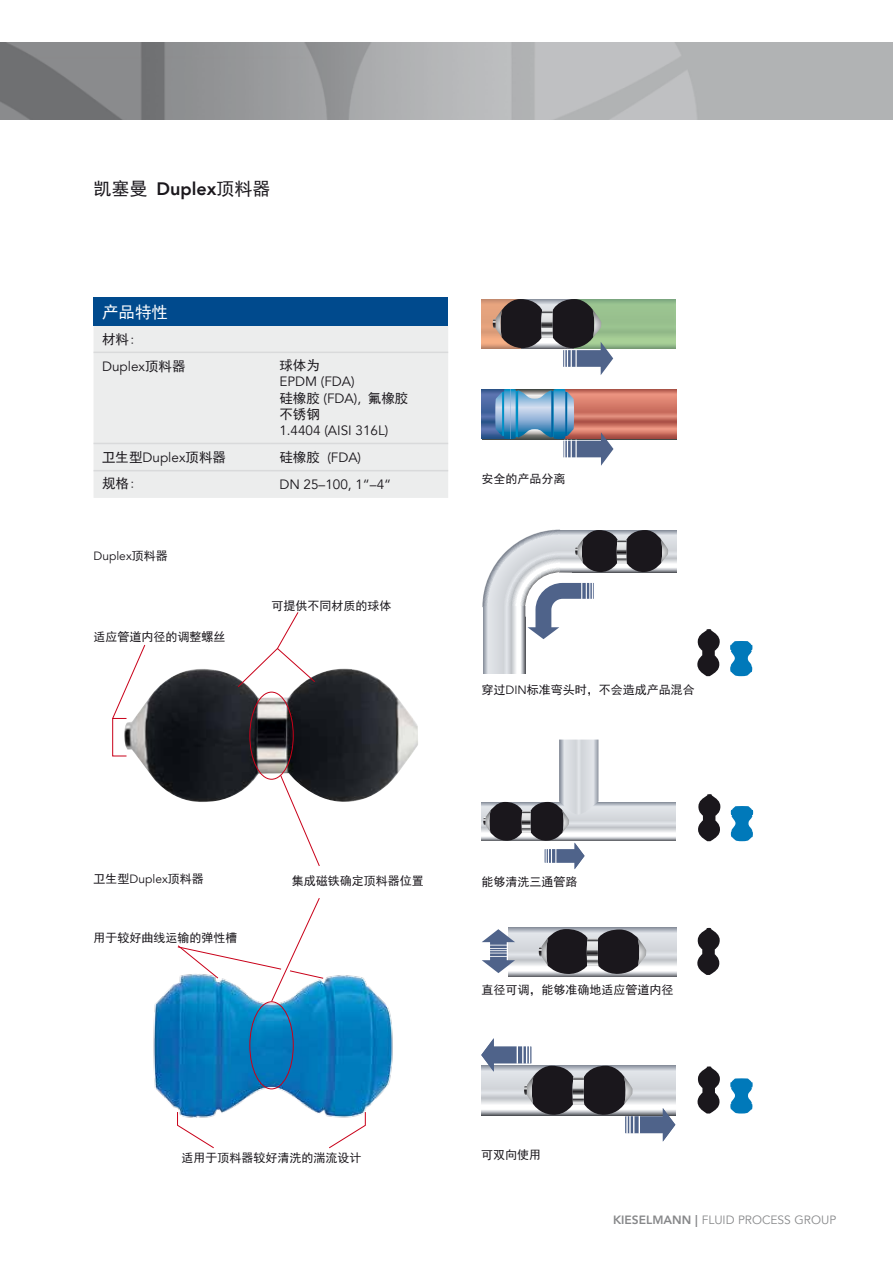
<style>
.page{position:relative;width:893px;height:1263px;background:#fff}
.page>*{position:absolute;margin:0;border:0;box-sizing:border-box;transform-origin:0 0}
.t1{font:18px "Sim Hei";color:#1a171c}
.t2{font:16.5px "Sim Hei";color:#fff}
.t3{font:13.5px "Avenir LT";color:#1a171c}
.t4{font:13.5px/16.2px "Sim Hei";color:#1a171c}
.t5{font:12px "Sim Hei";color:#1a171c}
.t6{font:12px "Avenir LT";color:#87888a}
.t7{font:12px "Avenir LT";color:#1a171c}
.s1{font-family:"Avenir LT";font-weight:800}
.s2{font-family:"Sim Hei"}
.s3{font-family:"Avenir LT"}
.s4{font-weight:800}
</style>
<div class="page">
<svg style="left:668px;top:530px;width:8px;height:42px"></svg>
<svg style="left:483px;top:639px;width:42px;height:35px"></svg>
<svg style="left:482px;top:529px;width:186px;height:110px"></svg>
<hr style="left:581px;top:581px;width:2px;height:20px;background:#fff">
<hr style="left:589px;top:581px;width:2px;height:20px;background:#fff">
<hr style="left:585px;top:581px;width:2px;height:20px;background:#fff">
<hr style="left:591px;top:581px;width:2px;height:20px;background:#fff">
<svg style="left:730px;top:641px;width:22px;height:35px"></svg>
<svg style="left:697px;top:629px;width:23px;height:47px"></svg>
<svg style="left:481px;top:1038px;width:194px;height:103px"></svg>
<svg style="left:730px;top:1078px;width:23px;height:35px"></svg>
<svg style="left:697px;top:1066px;width:23px;height:47px"></svg>
<svg style="left:482px;top:801px;width:194px;height:40px;background:#d3d6da"></svg>
<svg style="left:483px;top:739px;width:115px;height:130px"></svg>
<svg style="left:731px;top:806px;width:22px;height:35px"></svg>
<svg style="left:698px;top:794px;width:22px;height:47px"></svg>
<svg style="left:509px;top:927px;width:167px;height:50px;background:#c6c9ce"></svg>
<svg style="left:482px;top:929px;width:33px;height:44px"></svg>
<hr style="left:485px;top:947px;width:22px;height:2px;background:#fff">
<hr style="left:485px;top:944px;width:22px;height:2px;background:#fff">
<hr style="left:484px;top:952px;width:23px;height:2px;background:#fff">
<hr style="left:484px;top:955px;width:23px;height:2px;background:#fff">
<svg style="left:539px;top:929px;width:107px;height:46px;background:#58565b"></svg>
<svg style="left:697px;top:928px;width:23px;height:47px"></svg>
<svg style="left:482px;top:348px;width:194px;height:1px"></svg>
<img style="left:482px;top:299px;width:11px;height:49px">
<svg style="left:493px;top:299px;width:120px;height:76px"></svg>
<hr style="left:575px;top:349px;width:2px;height:21px;background:#fff">
<hr style="left:566px;top:349px;width:2px;height:21px;background:#fff">
<hr style="left:570px;top:349px;width:2px;height:21px;background:#fff">
<hr style="left:564px;top:349px;width:2px;height:21px;background:#fff">
<img style="left:482px;top:389px;width:13px;height:50px">
<img style="left:613px;top:389px;width:63px;height:50px">
<svg style="left:495px;top:389px;width:118px;height:77px"></svg>
<hr style="left:575px;top:440px;width:2px;height:20px;background:#fff">
<hr style="left:566px;top:440px;width:2px;height:20px;background:#fff">
<hr style="left:570px;top:440px;width:2px;height:20px;background:#fff">
<hr style="left:564px;top:440px;width:2px;height:20px;background:#fff">
<img style="left:0;top:43px;width:893px;height:76px">
<div style="left:94px;top:298px;width:354px;height:28px;background:#004a8d"></div>
<div style="left:94px;top:326px;width:354px;height:172px;background:#eceded"></div>
<hr style="left:94px;top:352px;width:177px;height:1px;background:#d9dadb">
<hr style="left:271px;top:352px;width:177px;height:1px;background:#d9dadb">
<hr style="left:94px;top:443px;width:177px;height:1px;background:#d9dadb">
<hr style="left:271px;top:443px;width:177px;height:1px;background:#d9dadb">
<hr style="left:94px;top:470px;width:177px;height:1px;background:#d9dadb">
<hr style="left:271px;top:470px;width:177px;height:1px;background:#d9dadb">
<img style="left:124px;top:668px;width:294px;height:134px">
<img style="left:153px;top:975px;width:240px;height:142px">
<svg style="left:177px;top:1111px;width:38px;height:38px"></svg>
<svg style="left:328px;top:1111px;width:38px;height:38px"></svg>
<div style="left:112px;top:718px;width:15px;height:38px;border:1px solid #c90019"></div>
<svg style="left:112px;top:644px;width:34px;height:75px"></svg>
<div style="left:249px;top:692px;width:45px;height:88px;border:1px solid #c90019;border-radius:50%"></div>
<div style="left:249px;top:1001px;width:45px;height:88px;border:1px solid #c90019;border-radius:50%"></div>
<svg style="left:280px;top:774px;width:40px;height:92px"></svg>
<svg style="left:237px;top:612px;width:79px;height:76px"></svg>
<svg style="left:177px;top:898px;width:147px;height:104px"></svg>
<h1 class="t1" style="left:94px;top:180px;width:179px">凯塞曼 <span class="s1">Duplex</span>顶料器</h1>
<h2 class="t2" style="left:102px;top:303px;width:67px">产品特性</h2>
<p class="t4" style="left:102px;top:331px;width:35px">材料:</p>
<p class="t3" style="left:102px;top:359px;width:85px">Duplex<span class="s2">顶料器</span></p>
<p class="t4" style="left:279px;top:357px;width:42px">球体为</p>
<p class="t3" style="left:279px;top:374px;width:77px">EPDM (FDA)</p>
<p class="t4" style="left:279px;top:390px;width:131px">硅橡胶 <span class="s3">(FDA),</span> 氟橡胶不锈钢</p>
<p class="t3" style="left:279px;top:422px;width:110px">1.4404 (AISI 316L)</p>
<p class="t4" style="left:102px;top:449px;width:126px">卫生型<span class="s3">Duplex</span>顶料器</p>
<p class="t3" style="left:279px;top:450px;width:83px"><span class="s2">硅橡胶</span> (FDA)</p>
<p class="t4" style="left:102px;top:476px;width:35px">规格:</p>
<p class="t3" style="left:279px;top:477px;width:113px">DN 25–100, 1“–4“</p>
<p class="t7" style="left:94px;top:549px;width:76px">Duplex<span class="s2">顶料器</span></p>
<p class="t5" style="left:94px;top:631px;width:133px">适应管道内径的调整螺丝</p>
<p class="t5" style="left:272px;top:599px;width:122px">可提供不同材质的球体</p>
<p class="t5" style="left:482px;top:473px;width:85px">安全的产品分离</p>
<p class="t5" style="left:482px;top:683px;width:215px">穿过<span class="s3">DIN</span>标准弯头时，不会造成产品混合</p>
<p class="t5" style="left:94px;top:873px;width:112px">卫生型<span class="s3">Duplex</span>顶料器</p>
<p class="t5" style="left:94px;top:931px;width:145px">用于较好曲线运输的弹性槽</p>
<p class="t5" style="left:292px;top:875px;width:134px">集成磁铁确定顶料器位置</p>
<p class="t5" style="left:482px;top:876px;width:97px">能够清洗三通管路</p>
<p class="t5" style="left:482px;top:984px;width:193px">直径可调，能够准确地适应管道内径</p>
<p class="t5" style="left:182px;top:1151px;width:181px">适用于顶料器较好清洗的湍流设计</p>
<p class="t5" style="left:481px;top:1148px;width:61px">可双向使用</p>
<p class="t6" style="left:613px;top:1213px;width:225px"><span class="s4">KIESELMANN |</span> FLUID PROCESS GROUP</p>
</div>
